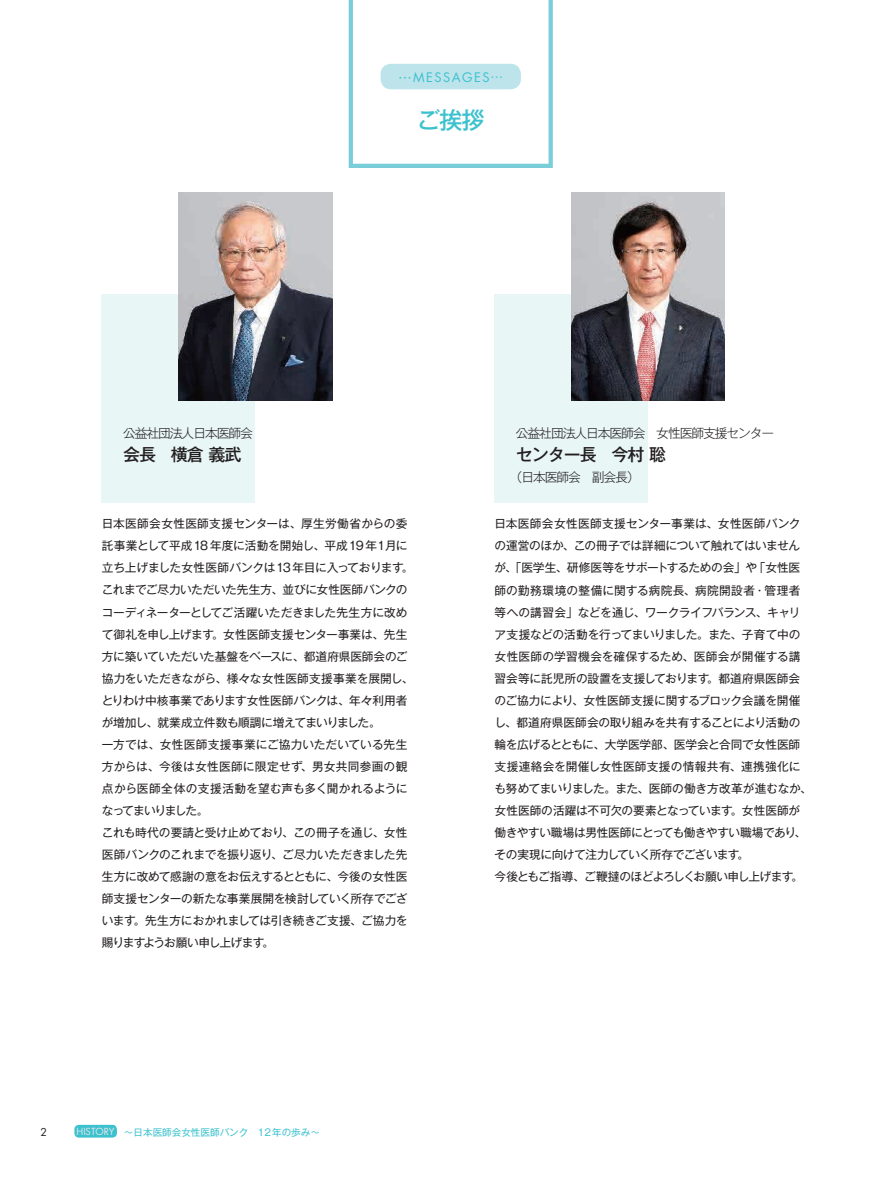
<style>
.page{position:relative;width:893px;height:1178px;background:#fff}
.page>*{position:absolute;margin:0;border:0;box-sizing:border-box;transform-origin:0 0}
.t1{font:500 23.4px "Gothic MB101 Pro";color:#3cc1ce}
.t2{font:500 16.95px "Gothic MB101 Pro";letter-spacing:-.06em;color:#231f20}
.t3{font:300 12.75px "Gothic MB101 Pro";letter-spacing:-.085em;color:#231f20}
.t4{font:12.75px "Futura Std";letter-spacing:.12em;color:#3cc1ce}
.t5{font:11.7px/22px "Gothic MB101 Pro";letter-spacing:-.015em;color:#231f20}
.t6{font:10.65px "Futura Std";color:#231f20}
.t7{font:9.6px "Gothic MB101 Pro";color:#3cc1ce}
.s1{font-family:"Ryumin Pro";font-size:13.8px}
.s2{font-family:"Koz Min Pro";font-weight:500}
.s3{font-family:"Futura Std";color:#e6e7e9}
</style>
<div class="page">
<hr style="left:892px;top:0;width:1px;height:1178px;background:#3cc1ce">
<div style="left:494px;top:294px;width:153px;height:208px;background:#e9f6f6"></div>
<div style="left:101px;top:294px;width:153px;height:208px;background:#e9f6f6"></div>
<img style="left:572px;top:192px;width:153px;height:208px">
<img style="left:179px;top:192px;width:153px;height:208px">
<svg style="left:349px;top:0;width:204px;height:168px"></svg>
<div style="left:381px;top:64px;width:140px;height:25px;background:#bde4eb;border-radius:10px"></div>
<div style="left:74px;top:1125px;width:43px;height:12px;background:#3cc1ce;border-radius:4px"></div>
<p class="t3" style="left:123px;top:423px;width:131px">公益社団法人日本医師会</p>
<h2 class="t2" style="left:123px;top:440px;width:120px">会長　横倉 義武</h2>
<p class="t4" style="left:398px;top:69px;width:107px"><span class="s1">…</span>MESSAGES<span class="s2">…</span></p>
<h1 class="t1" style="left:417px;top:101px;width:70px">ご挨拶</h1>
<p class="t3" style="left:516px;top:423px;width:260px">公益社団法人日本医師会　女性医師支援センター</p>
<h2 class="t2" style="left:516px;top:440px;width:152px">センター長　今村 聡</h2>
<p class="t3" style="left:510px;top:466px;width:132px">（日本医師会　副会長）</p>
<p class="t5" style="left:102px;top:511px;width:313px">日本医師会女性医師支援センターは、厚生労働省からの委託事業として平成18 年度に活動を開始し、平成19 年１月に立ち上げました女性医師バンクは13 年目に入っております。これまでご尽力いただいた先生方、並びに女性医師バンクのコーディネーターとしてご活躍いただきました先生方に改めて御礼を申し上げます。女性医師支援センター事業は、先生方に築いていただいた基盤をベースに、都道府県医師会のご協力をいただきながら、様々な女性医師支援事業を展開し、とりわけ中核事業であります女性医師バンクは、年々利用者が増加し、就業成立件数も順調に増えてまいりました。<br>一方では、女性医師支援事業にご協力いただいている先生方からは、今後は女性医師に限定せず、男女共同参画の観点から医師全体の支援活動を望む声も多く聞かれるようになってまいりました。<br>これも時代の要請と受け止めており、この冊子を通じ、女性医師バンクのこれまでを振り返り、ご尽力いただきました先生方に改めて感謝の意をお伝えするとともに、今後の女性医師支援センターの新たな事業展開を検討していく所存でございます。先生方におかれましては引き続きご支援、ご協力を賜りますようお願い申し上げます。</p>
<p class="t6" style="left:40px;top:1125px;width:8px">2</p>
<p class="t7" style="left:77px;top:1124px;width:245px"><span class="s3">HISTORY</span> ～日本医師会女性医師バンク　12年の歩み～</p>
<p class="t5" style="left:494px;top:511px;width:319px">日本医師会女性医師支援センター事業は、女性医師バンクの運営のほか、この冊子では詳細について触れてはいませんが、「医学生、研修医等をサポートするための会」や「女性医師の勤務環境の整備に関する病院長、病院開設者・管理者等への講習会」などを通じ、ワークライフバランス、キャリア支援などの活動を行ってまいりました。また、子育て中の女性医師の学習機会を確保するため、医師会が開催する講習会等に託児所の設置を支援しております。都道府県医師会のご協力により、女性医師支援に関するブロック会議を開催し、都道府県医師会の取り組みを共有することにより活動の輪を広げるとともに、大学医学部、医学会と合同で女性医師支援連絡会を開催し女性医師支援の情報共有、連携強化にも努めてまいりました。また、医師の働き方改革が進むなか、女性医師の活躍は不可欠の要素となっています。女性医師が働きやすい職場は男性医師にとっても働きやすい職場であり、その実現に向けて注力していく所存でございます。<br>今後ともご指導、ご鞭撻のほどよろしくお願い申し上げます。</p>
</div>
